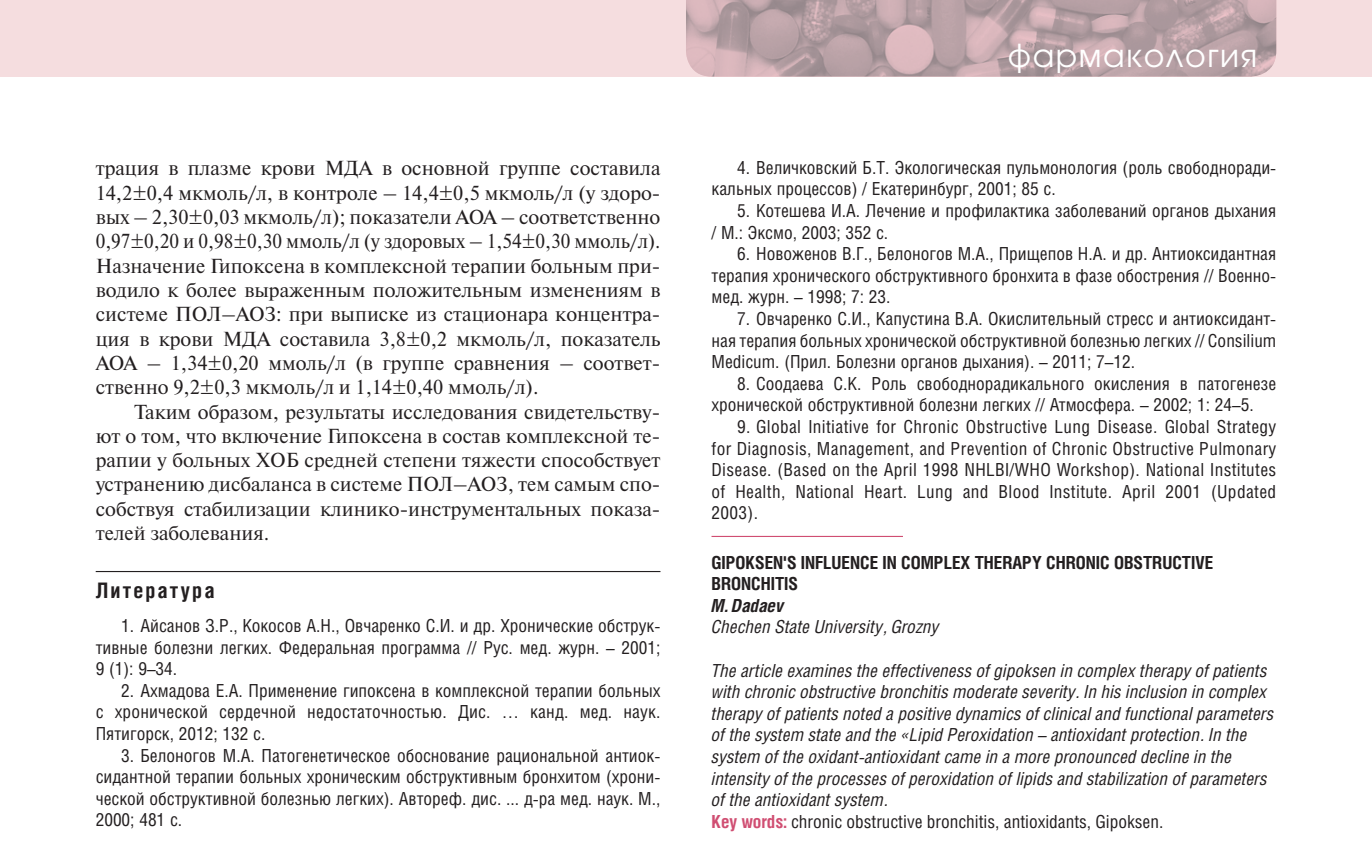
<style>
.page{position:relative;width:1372px;height:864px;background:#fff}
.page>*{position:absolute;margin:0;border:0;box-sizing:border-box;transform-origin:0 0}
.t1{font:31.5px "Avant Garde Gothic C";letter-spacing:.05em;color:#fff}
.t2{font:700 21.38px "Helios Cond";letter-spacing:.1em;color:#231f20}
.t3{font:20.25px/24.3px "Newton C";color:#231f20;text-align:justify}
.t4{font:18px/21.6px "Helios Cond";color:#231f20;text-align:justify}
.t5{font:italic 18px/21.6px "Helios Cond";color:#231f20}
.t6{font:700 18px/21.6px "Helios Cond";color:#231f20}
.t7{font:italic 700 18px "Helios Cond";color:#231f20}
.s1{font-weight:700;font-style:normal;color:#d04e72}
.s2{font-style:normal}
</style>
<div class="page">
<div style="left:0;top:0;width:1371px;height:77px;background:#f5dddf"></div>
<img style="left:686px;top:0;width:590px;height:77px">
<hr style="left:96px;top:571px;width:564px;height:1px;background:#231f20">
<hr style="left:711px;top:536px;width:191px;height:1px;background:#d04e72">
<p class="t3" style="left:96px;top:158px;width:566px">трация в плазме крови МДА в основной группе составила 14,2±0,4 мкмоль/л, в контроле – 14,4±0,5 мкмоль/л (у здоро&shy;вых – 2,30±0,03 мкмоль/л); показатели АОА – соответственно 0,97±0,20 и 0,98±0,30 ммоль/л (у здоровых – 1,54±0,30 ммоль/л).<br>Назначение Гипоксена в комплексной терапии больным при&shy;водило к более выраженным положительным изменениям в системе ПОЛ–АОЗ: при выписке из стационара концентра&shy;ция в крови МДА составила 3,8±0,2 мкмоль/л, показатель АОА – 1,34±0,20 ммоль/л (в группе сравнения – соответ&shy;ственно 9,2±0,3 мкмоль/л и 1,14±0,40 ммоль/л).</p>
<p class="t3" style="left:96px;top:401px;width:566px;text-indent:38px">Таким образом, результаты исследования свидетельству&shy;ют о том, что включение Гипоксена в состав комплексной те&shy;рапии у больных ХОБ средней степени тяжести способствует устранению дисбаланса в системе ПОЛ–АОЗ, тем самым спо&shy;собствуя стабилизации клинико-инструментальных показа&shy;телей заболевания.</p>
<p class="t2" style="left:96px;top:581px;width:120px">Литература</p>
<p class="t4" style="left:96px;top:617px;width:566px;text-indent:26px">1. Айсанов З.Р., Кокосов А.Н., Овчаренко С.И. и др. Хронические обструк&shy;тивные болезни легких. Федеральная программа // Рус. мед. журн. – 2001; 9 (1): 9–34.</p>
<p class="t4" style="left:96px;top:681px;width:566px;text-indent:26px">2. Ахмадова Е.А. Применение гипоксена в комплексной терапии больных с хронической сердечной недостаточностью. Дис. … канд. мед. наук.<br>Пятигорск, 2012; 132 с.</p>
<p class="t4" style="left:96px;top:746px;width:566px;text-indent:26px">3. Белоногов М.А. Патогенетическое обоснование рациональной антиок&shy;сидантной терапии больных хроническим обструктивным бронхитом (хрони&shy;ческой обструктивной болезнью легких). Автореф. дис. ... д-ра мед. наук. М., 2000; 481 с.</p>
<h1 class="t1" style="left:1007px;top:41px;width:251px">фармакология</h1>
<p class="t4" style="left:711px;top:158px;width:566px;text-indent:26px">4. Величковский Б.Т. Экологическая пульмонология (роль свободноради&shy;кальных процессов) / Екатеринбург, 2001; 85 с.</p>
<p class="t4" style="left:711px;top:202px;width:566px;text-indent:26px">5. Котешева И.А. Лечение и профилактика заболеваний органов дыхания / М.: Эксмо, 2003; 352 с.</p>
<p class="t4" style="left:711px;top:245px;width:566px;text-indent:26px">6. Новоженов В.Г., Белоногов М.А., Прищепов H.A. и др. Антиоксидантная терапия хронического обструктивного бронхита в фазе обострения // Военно&shy;мед. журн. – 1998; 7: 23.</p>
<p class="t4" style="left:711px;top:310px;width:566px;text-indent:26px">7. Овчаренко С.И., Капустина В.А. Окислительный стресс и антиоксидант&shy;ная терапия больных хронической обструктивной болезнью легких // Consilium Medicum. (Прил. Болезни органов дыхания). – 2011; 7–12.</p>
<p class="t4" style="left:711px;top:374px;width:566px;text-indent:26px">8. Соодаева С.К. Роль свободнорадикального окисления в патогенезе хронической обструктивной болезни легких // Атмосфера. – 2002; 1: 24–5.</p>
<p class="t4" style="left:711px;top:418px;width:566px;text-indent:26px">9. Global Initiative for Chronic Obstructive Lung Disease. Global Strategy for Diagnosis, Management, and Prevention of Chronic Obstructive Pulmonary Disease. (Based on the April 1998 NHLBI/WHO Workshop). National Institutes of Health, National Heart. Lung and Blood Institute. April 2001 (Updated 2003).</p>
<p class="t6" style="left:711px;top:553px;width:503px">GIPOKSEN'S INFLUENCE IN COMPLEX THERAPY CHRONIC OBSTRUCTIVE<br>BRONCHITIS</p>
<p class="t7" style="left:711px;top:598px;width:74px">M. Dadaev</p>
<p class="t5" style="left:711px;top:618px;width:229px">Chechen State University, Grozny</p>
<p class="t5" style="left:711px;top:661px;width:564px">The article examines the effectiveness of gipoksen in complex therapy of patients with chronic obstructive bronchitis moderate severity. In his inclusion in complex therapy of patients noted a positive dynamics of clinical and functional parameters of the system state and the «Lipid Peroxidation – antioxidant protection. In the system of the oxidant-antioxidant came in a more pronounced decline in the intensity of the processes of peroxidation of lipids and stabilization of parameters of the antioxidant system.<br><span class="s1">Key words:</span> <span class="s2">chronic obstructive bronchitis, antioxidants, Gipoksen.</span></p>
</div>
